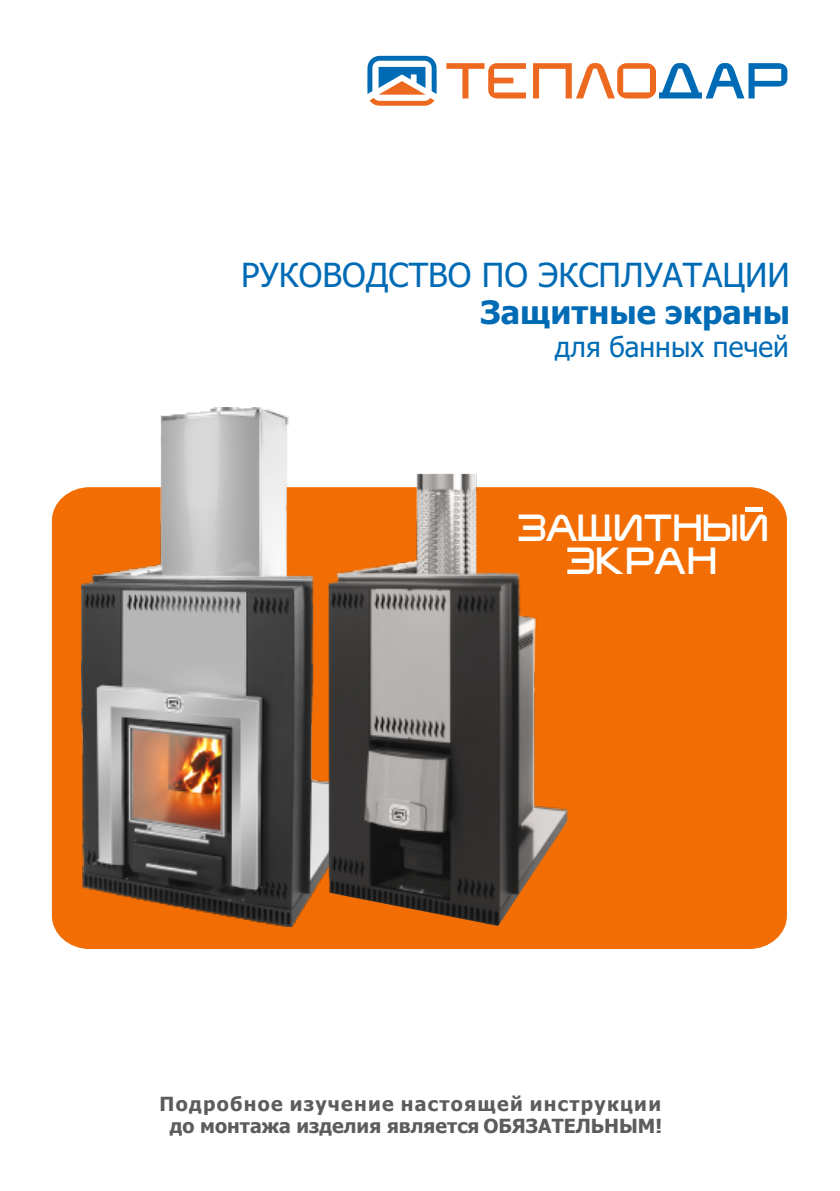
<style>
.page{position:relative;width:840px;height:1191px;background:#fff}
.page>*{position:absolute;margin:0;border:0;box-sizing:border-box;transform-origin:0 0}
.t1{font:33.4px "Tahoma";color:#006bb5}
.t2{font:700 32.4px "Tahoma";color:#006bb5}
.t3{font:28px "Tahoma";color:#006bb5}
.t4{font:26.4px/33px "teplodar";letter-spacing:.075em;color:#fff;text-align:center}
.t5{font:700 19.6px/21.6px "Tahoma";letter-spacing:.065em;color:#5c5c5c;text-align:center}
</style>
<div class="page">
<div style="left:52px;top:487px;width:734px;height:462px;background:#f26d03"></div>
<div style="left:744px;top:507px;width:18px;height:5px;background:#fff"></div>
<img style="left:81px;top:407px;width:247px;height:519px">
<img style="left:328px;top:474px;width:239px;height:452px">
<svg style="left:446px;top:63px;width:79px;height:35px"></svg>
<svg style="left:367px;top:56px;width:69px;height:50px"></svg>
<svg style="left:533px;top:63px;width:254px;height:35px"></svg>
<h1 class="t1" style="left:241px;top:261px;width:550px">РУКОВОДСТВО ПО ЭКСПЛУАТАЦИИ</h1>
<h2 class="t2" style="left:480px;top:299px;width:311px">Защитные экраны</h2>
<h3 class="t3" style="left:554px;top:335px;width:235px">для банных печей</h3>
<h3 class="t4" style="left:518px;top:515px;width:250px">ЗАЩИТНЫИ<br>ЭКРАН</h3>
<p class="t5" style="left:159px;top:1094px;width:503px">Подробное изучение настоящей инструкции до монтажа изделия является ОБЯЗАТЕЛЬНЫМ!</p>
</div>
